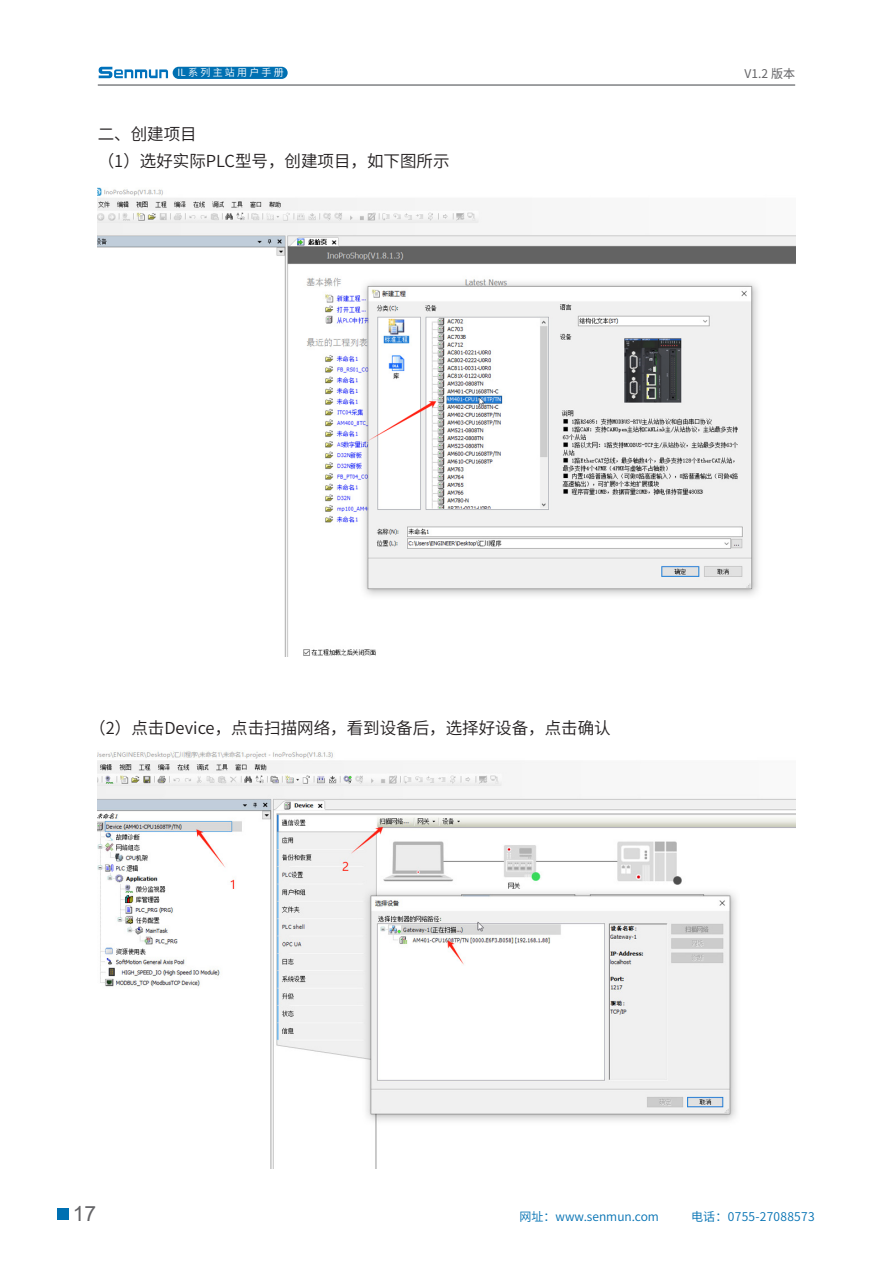
<style>
.page{position:relative;width:893px;height:1263px;background:#fff}
.page>*{position:absolute;margin:0;border:0;box-sizing:border-box;transform-origin:0 0}
.t1{font:21px "Arial";color:#636366}
.段落样式2{font:16.5px "Source Han Sans SC";color:#231f20}
.t2{font:12px "Source Han Sans SC";color:#0070b2}
.t3{font:12px "Source Han Sans SC";letter-spacing:.025em;color:#0070b2}
.t4{font:12px "Source Han Sans SC";color:#636366}
.t5{font:10.05px "Source Han Sans SC";color:#fff}
</style>
<div class="page">
<hr style="left:98px;top:84px;width:697px;height:2px;background:#808285">
<div style="left:173px;top:67px;width:115px;height:12px;background:#0070b2;border-radius:6px"></div>
<div style="left:57px;top:1208px;width:11px;height:11px;background:#0070b2"></div>
<svg style="left:99px;top:67px;width:69px;height:11px"></svg>
<img style="left:98px;top:187px;width:697px;height:469px">
<img style="left:98px;top:751px;width:697px;height:417px">
<p class="t5" style="left:178px;top:67px;width:108px">IL 系 列 主 站 用 户 手 册</p>
<p class="t4" style="left:745px;top:67px;width:52px">V1.2 版本</p>
<p class="段落样式2" style="left:98px;top:125px;width:101px">二、创建项目</p>
<p class="段落样式2" style="left:98px;top:152px;width:353px">（1）选好实际PLC型号，创建项目，如下图所示</p>
<p class="段落样式2" style="left:89px;top:719px;width:523px">（2）点击Device，点击扫描网络，看到设备后，选择好设备，点击确认</p>
<p class="t1" style="left:73px;top:1199px;width:25px">17</p>
<p class="t2" style="left:520px;top:1210px;width:141px">网址：www.senmun.com</p>
<p class="t3" style="left:691px;top:1210px;width:125px">电话：0755-27088573</p>
</div>
